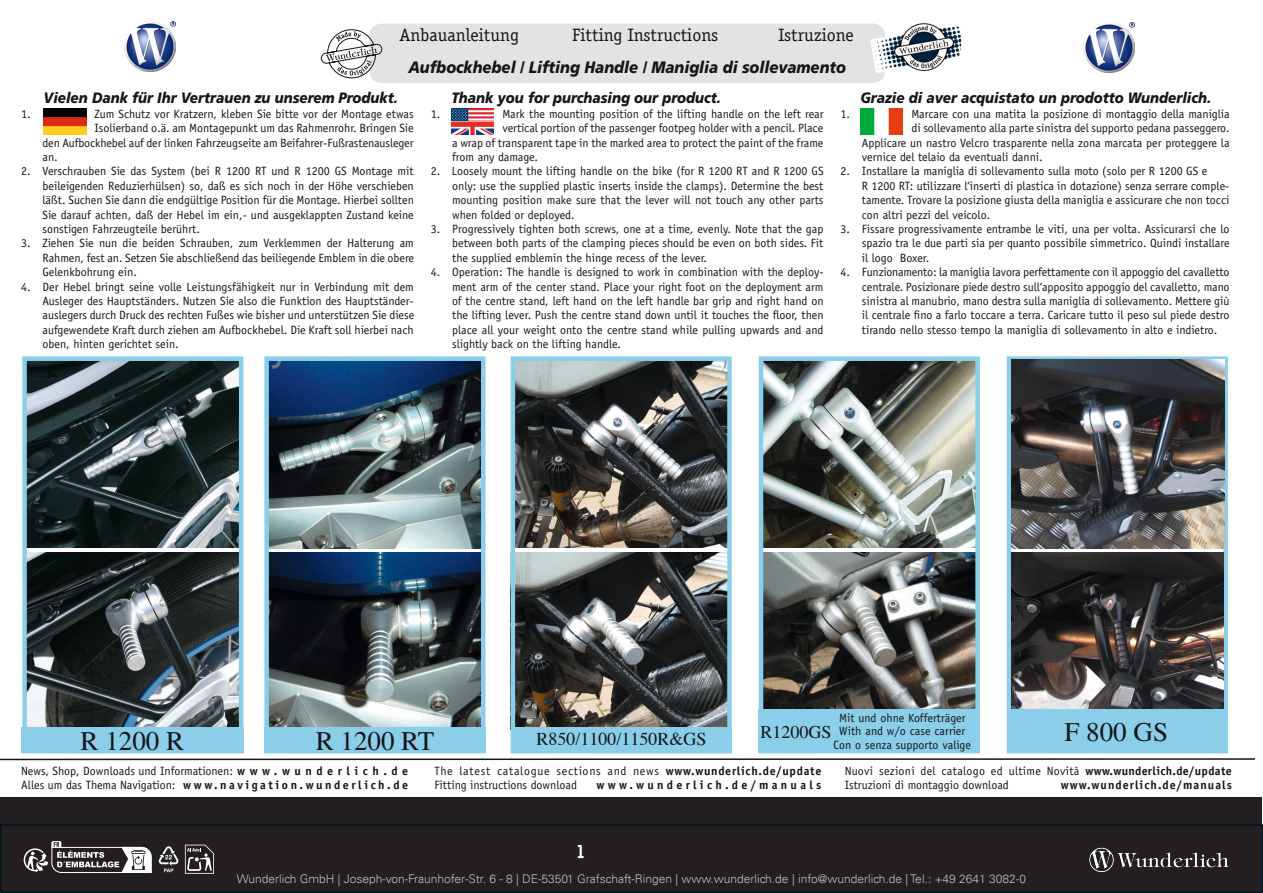
<style>
.page{position:relative;width:1263px;height:893px;background:#fff}
.page>*{position:absolute;margin:0;border:0;box-sizing:border-box;transform-origin:0 0}
.t1{font:27px "Times";color:#151616}
.t2{font:18px "Officina Serif";color:#151616}
.t3{font:18px "Times";color:#151616}
.t4{font:italic 900 16.5px "Frutiger";color:#151616;scale:.9 1}
.t5{font:italic 900 15px "Frutiger";color:#151616;scale:.9 1}
.t6{font:700 13.5px "Gobold";color:#fff}
.t7{font:12px/14.4px "Officina Sans";color:#151616;text-align:justify}
.t8{font:300 12px "Univers LT";color:#bcbdc0}
.t9{font:12px/14.4px "Officina Sans";letter-spacing:.04em;color:#151616}
.t10{font:700 12px "Officina Sans";letter-spacing:.27em;color:#151616}
.t11{font:700 12px "Officina Sans";letter-spacing:.085em;color:#151616}
.t12{font:12px "Officina Sans";letter-spacing:-.02em;color:#151616}
.s1{font-weight:700}
</style>
<div class="page">
<div style="left:369px;top:24px;width:516px;height:59px;background:#e3e3e3;border-radius:13px"></div>
<svg style="left:321px;top:29px;width:61px;height:50px"></svg>
<img style="left:868px;top:23px;width:93px;height:49px">
<img style="left:868px;top:24px;width:17px;height:57px">
<img style="left:125px;top:21px;width:50px;height:51px">
<img style="left:1083px;top:22px;width:51px;height:51px">
<svg style="left:22px;top:356px;width:221px;height:371px;background:#3e4b4e"></svg>
<img style="left:264px;top:356px;width:221px;height:371px">
<img style="left:511px;top:356px;width:221px;height:397px">
<img style="left:759px;top:356px;width:221px;height:353px">
<svg style="left:1007px;top:356px;width:221px;height:397px;fill:#8aceea"></svg>
<div style="left:1007px;top:709px;width:219px;height:44px;background:#8aceea"></div>
<img style="left:1011px;top:552px;width:213px;height:157px">
<img style="left:1011px;top:359px;width:213px;height:190px">
<svg style="left:0;top:758px;width:1254px;height:2px;background:#545555"></svg>
<img style="left:44px;top:109px;width:42px;height:25px">
<img style="left:451px;top:109px;width:43px;height:25px">
<img style="left:860px;top:109px;width:43px;height:25px">
<div style="left:21px;top:727px;width:222px;height:26px;background:#8aceea"></div>
<div style="left:264px;top:727px;width:221px;height:26px;background:#8aceea"></div>
<div style="left:513px;top:727px;width:219px;height:26px;background:#8aceea"></div>
<div style="left:820px;top:709px;width:160px;height:44px;background:#8aceea"></div>
<div style="left:759px;top:709px;width:74px;height:44px;background:#8aceea"></div>
<div style="left:1px;top:797px;width:1261px;height:95px;background:#231f20"></div>
<div style="left:0;top:824px;width:1263px;height:69px;border:2px solid #011622"></div>
<img style="left:1086px;top:824px;width:177px;height:69px">
<svg style="left:24px;top:824px;width:190px;height:50px"></svg>
<h2 class="t2" style="left:400px;top:25px;width:121px">Anbauanleitung</h2>
<h2 class="t2" style="left:572px;top:25px;width:147px">Fitting Instructions</h2>
<h2 class="t2" style="left:778px;top:25px;width:77px">Istruzione</h2>
<h3 class="t4" style="left:408px;top:57px;width:488px">Aufbockhebel / Lifting Handle / Maniglia di sollevamento</h3>
<p class="t5" style="left:44px;top:89px;width:395px">Vielen Dank für Ihr Vertrauen zu unserem Produkt.</p>
<p class="t5" style="left:451px;top:89px;width:301px">Thank you for purchasing our product.</p>
<p class="t5" style="left:860px;top:89px;width:391px">Grazie di aver acquistato un prodotto Wunderlich.</p>
<p class="t7" style="left:21px;top:107px;width:11px">1.</p>
<p class="t7" style="left:95px;top:107px;width:321px">Zum Schutz vor Kratzern, kleben Sie bitte vor der Montage etwas</p>
<p class="t7" style="left:95px;top:121px;width:320px">Isolierband o.ä. am Montagepunkt um das Rahmenrohr. Bringen Sie</p>
<p class="t7" style="left:43px;top:135px;width:372px">den Aufbockhebel auf der linken Fahrzeugseite am Beifahrer-Fußrastenausleger</p>
<p class="t7" style="left:43px;top:150px;width:17px">an.</p>
<p class="t7" style="left:43px;top:164px;width:373px;text-indent:-21px">2. Verschrauben Sie das System (bei R 1200 RT und R 1200 GS Montage mit beileigenden Reduzierhülsen) so, daß es sich noch in der Höhe verschieben läßt. Suchen Sie dann die endgültige Position für die Montage. Hierbei sollten Sie darauf achten, daß der Hebel im ein,- und ausgeklappten Zustand keine sonstigen Fahrzeugteile berührt.</p>
<p class="t7" style="left:43px;top:236px;width:373px;text-indent:-21px">3. Ziehen Sie nun die beiden Schrauben, zum Verklemmen der Halterung am Rahmen, fest an. Setzen Sie abschließend das beiliegende Emblem in die obere Gelenkbohrung ein.</p>
<p class="t7" style="left:43px;top:279px;width:373px;text-indent:-21px">4. Der Hebel bringt seine volle Leistungsfähigkeit nur in Verbindung mit dem Ausleger des Hauptständers. Nutzen Sie also die Funktion des Hauptständer&shy;auslegers durch Druck des rechten Fußes wie bisher und unterstützen Sie diese aufgewendete Kraft durch ziehen am Aufbockhebel. Die Kraft soll hierbei nach oben, hinten gerichtet sein.</p>
<p class="t7" style="left:431px;top:107px;width:11px">1.</p>
<p class="t7" style="left:502px;top:107px;width:323px">Mark the mounting position of the lifting handle on the left rear</p>
<p class="t7" style="left:502px;top:121px;width:322px">vertical portion of the passenger footpeg holder with a pencil. Place</p>
<p class="t7" style="left:452px;top:135px;width:373px">a wrap of transparent tape in the marked area to protect the paint of the frame</p>
<p class="t12" style="left:452px;top:150px;width:87px">from any damage.</p>
<p class="t7" style="left:452px;top:164px;width:373px;text-indent:-21px">2. Loosely mount the lifting handle on the bike (for R 1200 RT and R 1200 GS only: use the supplied plastic inserts inside the clamps). Determine the best mounting position make sure that the lever will not touch any other parts when folded or deployed.</p>
<p class="t7" style="left:452px;top:222px;width:373px;text-indent:-21px">3. Progressively tighten both screws, one at a time, evenly. Note that the gap between both parts of the clamping pieces should be even on both sides. Fit the supplied emblemin the hinge recess of the lever.</p>
<p class="t7" style="left:452px;top:265px;width:373px;text-indent:-21px">4. Operation: The handle is designed to work in combination with the deploy&shy;ment arm of the center stand. Place your right foot on the deployment arm of the centre stand, left hand on the left handle bar grip and right hand on the lifting lever. Push the centre stand down until it touches the floor, then place all your weight onto the centre stand while pulling upwards and and slightly back on the lifting handle.</p>
<p class="t7" style="left:840px;top:107px;width:11px">1.</p>
<p class="t7" style="left:911px;top:107px;width:320px">Marcare con una matita la posizione di montaggio della maniglia</p>
<p class="t7" style="left:911px;top:121px;width:320px">di sollevamento alla parte sinistra del supporto pedana passeggero.</p>
<p class="t7" style="left:862px;top:135px;width:369px">Applicare un nastro Velcro trasparente nella zona marcata per proteggere la</p>
<p class="t7" style="left:862px;top:150px;width:182px">vernice del telaio da eventuali danni.</p>
<p class="t7" style="left:862px;top:164px;width:369px;text-align:left;text-indent:-21px">2. Installare la maniglia di sollevamento sulla moto (solo per R 1200 GS e<br>R 1200 RT: utilizzare l‘inserti di plastica in dotazione) senza serrare comple&shy;tamente. Trovare la posizione giusta della maniglia e assicurare che non tocci con altri pezzi del veicolo.</p>
<p class="t7" style="left:862px;top:222px;width:369px;text-indent:-21px">3. Fissare progressivamente entrambe le viti, una per volta. Assicurarsi che lo spazio tra le due parti sia per quanto possibile simmetrico. Quindi installare il logo Boxer.</p>
<p class="t7" style="left:862px;top:265px;width:369px;text-indent:-21px">4. Funzionamento: la maniglia lavora perfettamente con il appoggio del cavalletto centrale. Posizionare piede destro sull‘apposito appoggio del cavalletto, mano sinistra al manubrio, mano destra sulla maniglia di sollevamento. Mettere giù il centrale fino a farlo toccare a terra. Caricare tutto il peso sul piede destro tirando nello stesso tempo la maniglia di sollevamento in alto e indietro.</p>
<h1 class="t1" style="left:81px;top:726px;width:105px">R 1200 R</h1>
<h1 class="t1" style="left:316px;top:726px;width:120px">R 1200 RT</h1>
<h2 class="t3" style="left:537px;top:722px;width:172px">R850/1100/1150R&amp;GS</h2>
<p class="t7" style="left:833px;top:711px;width:139px;line-height:13.5px;text-align:center">Mit und ohne Kofferträger<br>With and w/o case carrier<br>Con o senza supporto valige</p>
<h2 class="t3" style="left:760px;top:722px;width:73px">R1200GS</h2>
<h1 class="t1" style="left:1064px;top:717px;width:105px">F 800 GS</h1>
<p class="t7" style="left:21px;top:764px;width:388px">News, Shop, Downloads und Informationen: <span class="s1">w w w . w u n d e r l i c h . d e<br></span>Alles um das Thema Navigation: <span class="s1">www.navigation.wunderlich.de</span></p>
<p class="t7" style="left:845px;top:764px;width:388px">Nuovi sezioni del catalogo ed ultime Novità <span class="s1">www.wunderlich.de/update<br></span>Istruzioni di montaggio download</p>
<p class="t9" style="left:434px;top:764px;width:388px">The latest catalogue sections and news <span class="s1">www.wunderlich.de/update<br></span>Fitting instructions download</p>
<p class="t10" style="left:596px;top:778px;width:226px">www.wunderlich.de/manuals</p>
<p class="t11" style="left:1061px;top:778px;width:172px">www.wunderlich.de/manuals</p>
<p class="t6" style="left:577px;top:843px;width:9px">1</p>
<p class="t8" style="left:237px;top:871px;width:790px">Wunderlich GmbH | Joseph-von-Fraunhofer-Str. 6 - 8 | DE-53501 Grafschaft-Ringen | www.wunderlich.de | info@wunderlich.de | Tel.: +49 2641 3082-0</p>
</div>
